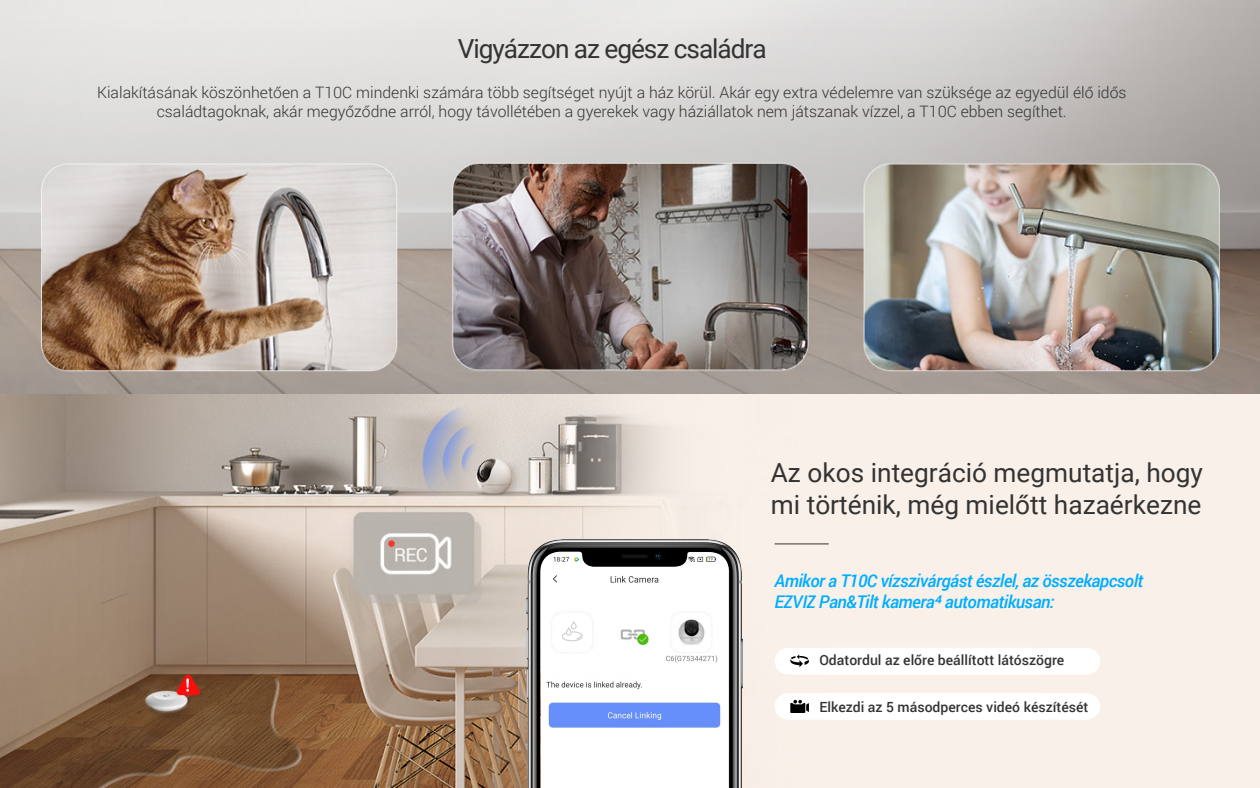
<style>
.page{position:relative;width:1260px;height:788px;background:#fff}
.page>*{position:absolute;margin:0;border:0;box-sizing:border-box;transform-origin:0 0}
.t1{font:26.25px/31.5px "Roboto";color:#333}
.t2{font:26.25px "Roboto";letter-spacing:-.04em;color:#333}
.t3{font:italic 500 17.5px/21px "Roboto";letter-spacing:-.03em;color:#00aeff}
.t4{font:300 15.75px/18.9px "Roboto";color:#333;text-align:center}
.t5{font:500 14px "Roboto";color:#333}
</style>
<div class="page">
<img style="left:0;top:0;width:1260px;height:788px">
<div style="left:775px;top:647px;width:271px;height:27px;background:#fff;border-radius:13px"></div>
<div style="left:775px;top:693px;width:271px;height:26px;background:#fff;border-radius:13px"></div>
<svg style="left:790px;top:699px;width:19px;height:14px"></svg>
<svg style="left:790px;top:654px;width:19px;height:13px"></svg>
<img style="left:527px;top:539px;width:215px;height:249px">
<svg style="left:818px;top:647px;width:282px;height:27px"></svg>
<svg style="left:1037px;top:693px;width:63px;height:26px"></svg>
<hr style="left:775px;top:543px;width:54px;height:1px;background:#333">
<h1 class="t2" style="left:458px;top:30px;width:310px">Vigyázzon az egész családra</h1>
<p class="t4" style="left:97px;top:82px;width:1031px">Kialakításának köszönhetően a T10C mindenki számára több segítséget nyújt a ház körül. Akár egy extra védelemre van szüksége az egyedül élő idős családtagoknak, akár megyőződne arról, hogy távollétében a gyerekek vagy háziállatok nem játszanak vízzel, a T10C ebben segíthet.</p>
<h1 class="t1" style="left:771px;top:456px;width:434px">Az okos integráció megmutatja, hogy mi történik, még mielőtt hazaérkezne</h1>
<p class="t3" style="left:775px;top:569px;width:370px">Amikor a T10C vízszivárgást észlel, az összekapcsolt<br>EZVIZ Pan&amp;Tilt kamera⁴ automatikusan:</p>
<p class="t5" style="left:819px;top:650px;width:247px">Odatordul az előre beállított látószögre</p>
<p class="t5" style="left:819px;top:696px;width:270px">Elkezdi az 5 másodperces videó készítését</p>
</div>
